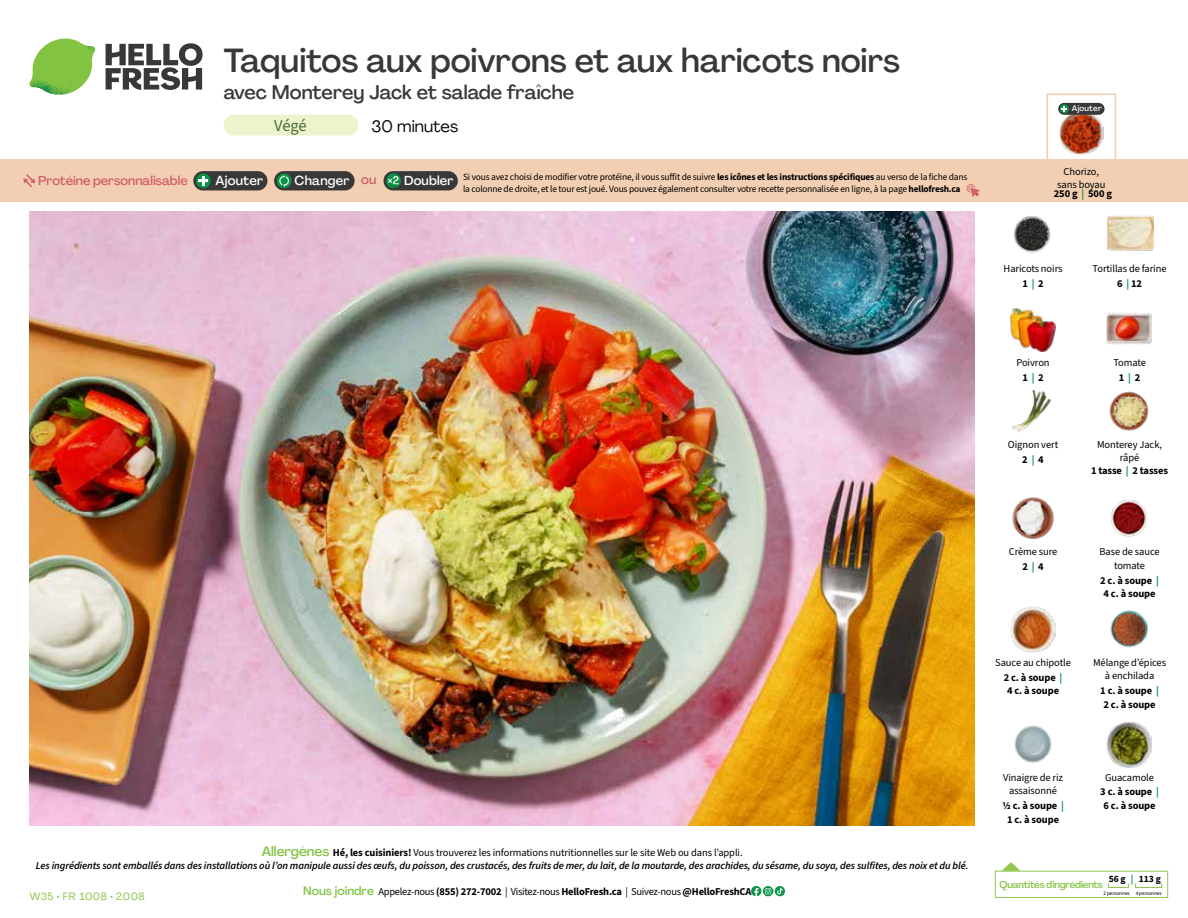
<style>
.page{position:relative;width:1188px;height:918px;background:#fff}
.page>*{position:absolute;margin:0;border:0;box-sizing:border-box;transform-origin:0 0}
.t1{font:500 33px "Agrandir";letter-spacing:-.005em;color:#383839}
.t2{font:500 19.5px "Agrandir";color:#383839}
.t3{font:16.5px "Agrandir";color:#000}
.t4{font:16.5px "Source Sans 3";color:#476b32}
.t5{font:500 12.9px "Agrandir";letter-spacing:.015em;color:#fff}
.t6{font:500 12.75px "Agrandir";letter-spacing:-.005em;color:#d15f6a}
.t7{font:italic 600 10.5px/13.5px "Source Sans 3";letter-spacing:-.01em;color:#000;text-align:center}
.t8{font:10.5px/14.9px "Source Sans 3";letter-spacing:-.01em;color:#000;text-align:center}
.t9{font:700 10.5px/13.5px "Source Sans 3";letter-spacing:-.01em;color:#000;text-align:center}
.t10{font:10.5px "Agrandir";letter-spacing:.05em;color:#82c341}
.t11{font:500 9.75px "Agrandir";letter-spacing:-.025em;color:#82c341}
.t12{font:700 9.6px "Source Sans 3";color:#000}
.t13{font:9.45px/12px "Source Sans 3";letter-spacing:-.02em;color:#000}
.t14{font:500 7.95px "Agrandir";letter-spacing:.025em;color:#fff}
.t15{font:5.25px "Source Sans 3";letter-spacing:-.01em;color:#000}
.s1{color:#d15f6a}
.s2{color:#0b9446}
.s3{font-weight:700}
.s4{font-weight:700;color:#0b9446}
.s5{font-family:"Agrandir";font-weight:500;font-style:normal;font-size:13.5px;color:#82c341}
.s6{font-weight:700;font-style:normal}
.s7{font-weight:400;font-style:normal}
.s8{font-family:"Agrandir";font-weight:500;font-size:12px;color:#82c341}
.s9{font-weight:400}
</style>
<div class="page">
<svg style="left:106px;top:43px;width:97px;height:47px"></svg>
<svg style="left:34px;top:39px;width:59px;height:38px"></svg>
<img style="left:65px;top:39px;width:30px;height:25px">
<img style="left:33px;top:60px;width:56px;height:10px">
<img style="left:29px;top:64px;width:58px;height:31px">
<img style="left:64px;top:70px;width:25px;height:24px">
<img style="left:30px;top:211px;width:945px;height:615px">
<svg style="left:775px;top:886px;width:10px;height:10px"></svg>
<svg style="left:751px;top:886px;width:32px;height:10px"></svg>
<svg style="left:1002px;top:862px;width:19px;height:9px"></svg>
<div style="left:995px;top:871px;width:173px;height:27px;border:1px solid #91c84e"></div>
<div style="left:1108px;top:883px;width:21px;height:5px;border:1px solid #91c84e"></div>
<div style="left:1135px;top:883px;width:27px;height:5px;border:1px solid #91c84e"></div>
<img style="left:1011px;top:308px;width:45px;height:44px">
<img style="left:1106px;top:312px;width:46px;height:33px">
<img style="left:1012px;top:389px;width:39px;height:44px">
<img style="left:1109px;top:391px;width:40px;height:40px">
<img style="left:1012px;top:497px;width:42px;height:42px">
<img style="left:1110px;top:499px;width:38px;height:38px">
<img style="left:1011px;top:607px;width:45px;height:45px">
<img style="left:1014px;top:725px;width:38px;height:38px">
<img style="left:1106px;top:722px;width:46px;height:45px">
<img style="left:1108px;top:215px;width:45px;height:36px">
<img style="left:1013px;top:215px;width:38px;height:38px">
<img style="left:1110px;top:610px;width:39px;height:38px">
<div style="left:0;top:160px;width:1188px;height:42px;background:#f2cfb3"></div>
<svg style="left:23px;top:174px;width:12px;height:13px"></svg>
<div style="left:384px;top:171px;width:74px;height:19px;background:#383839;border-radius:10px"></div>
<svg style="left:386px;top:173px;width:15px;height:15px"></svg>
<div style="left:389px;top:180px;width:11px;height:11px;background:#000;opacity:.35"></div>
<svg style="left:387px;top:176px;width:12px;height:8px"></svg>
<div style="left:274px;top:171px;width:81px;height:19px;background:#383839;border-radius:10px"></div>
<svg style="left:277px;top:173px;width:15px;height:15px"></svg>
<svg style="left:279px;top:175px;width:10px;height:12px"></svg>
<div style="left:193px;top:171px;width:74px;height:19px;background:#383839;border-radius:10px"></div>
<svg style="left:196px;top:173px;width:15px;height:15px"></svg>
<svg style="left:198px;top:176px;width:10px;height:10px"></svg>
<svg style="left:967px;top:184px;width:13px;height:13px"></svg>
<div style="left:1046px;top:94px;width:70px;height:69px;border:2px solid #f2cfb3"></div>
<img style="left:1060px;top:114px;width:43px;height:41px">
<div style="left:1058px;top:103px;width:47px;height:12px;background:#383839;border-radius:6px"></div>
<svg style="left:1060px;top:104px;width:9px;height:9px"></svg>
<svg style="left:1061px;top:106px;width:6px;height:6px"></svg>
<div style="left:224px;top:115px;width:134px;height:21px;background:#edf3cd;border-radius:10px"></div>
<h1 class="t1" style="left:224px;top:40px;width:678px">Taquitos aux poivrons et aux haricots noirs</h1>
<h2 class="t2" style="left:224px;top:80px;width:352px">avec Monterey Jack et salade fraîche</h2>
<h3 class="t3" style="left:372px;top:116px;width:88px">30 minutes</h3>
<h3 class="t4" style="left:274px;top:115px;width:34px">Végé</h3>
<p class="t14" style="left:1072px;top:104px;width:31px">Ajouter</p>
<p class="t6" style="left:38px;top:173px;width:151px">Protéine personnalisable</p>
<p class="t5" style="left:216px;top:172px;width:49px">Ajouter</p>
<p class="t5" style="left:295px;top:172px;width:83px">Changer <span class="s1">ou</span></p>
<p class="t5" style="left:404px;top:172px;width:51px">Doubler</p>
<p class="t8" style="left:1057px;top:164px;width:50px;line-height:13.5px">Chorizo, sans boyau</p>
<p class="t9" style="left:1054px;top:187px;width:60px">250 g <span class="s2">|</span> 500 g</p>
<p class="t13" style="left:463px;top:171px;width:506px">Si vous avez choisi de modifier votre protéine, il vous suffit de suivre <span class="s3">les icônes et les instructions spécifiques</span> au verso de la fiche dans la colonne de droite, et le tour est joué. Vous pouvez également consulter votre recette personnalisée en ligne, à la page <span class="s3">hellofresh.ca</span></p>
<p class="t8" style="left:1004px;top:260px;width:60px;line-height:15.6px">Haricots noirs<br><span class="s3">1</span> <span class="s4">|</span> <span class="s3">2</span></p>
<p class="t8" style="left:1093px;top:260px;width:76px;line-height:15.6px">Tortillas de farine<br><span class="s3">6</span> <span class="s4">|</span> <span class="s3">12</span></p>
<p class="t8" style="left:1016px;top:355px;width:35px">Poivron<br><span class="s3">1</span> <span class="s4">|</span> <span class="s3">2</span></p>
<p class="t8" style="left:1113px;top:355px;width:34px">Tomate<br><span class="s3">1</span> <span class="s4">|</span> <span class="s3">2</span></p>
<p class="t8" style="left:1008px;top:437px;width:52px">Oignon vert<br><span class="s3">2</span> <span class="s4">|</span> <span class="s3">4</span></p>
<p class="t8" style="left:1091px;top:438px;width:79px;line-height:13.2px">Monterey Jack, râpé<br><span class="s3">1 tasse</span> <span class="s4">|</span> <span class="s3">2 tasses</span></p>
<p class="t8" style="left:1009px;top:544px;width:50px">Crème sure<br><span class="s3">2</span> <span class="s4">|</span> <span class="s3">4</span></p>
<p class="t8" style="left:1100px;top:545px;width:62px;line-height:13.5px">Base de sauce tomate</p>
<p class="t9" style="left:1100px;top:574px;width:60px">2 c. à soupe <span class="s2">|<br></span>4 c. à soupe</p>
<p class="t7" style="left:36px;top:845px;width:934px"><span class="s5">Allergènes</span> <span class="s6">Hé, les cuisiniers!</span> <span class="s7">Vous trouverez les informations nutritionnelles sur le site Web ou dans l’appli.<br></span>Les ingrédients sont emballés dans des installations où l’on manipule aussi des œufs, du poisson, des crustacés, des fruits de mer, du lait, de la moutarde, des arachides, du sésame, du soya, des sulfites, des noix et du blé.</p>
<p class="t10" style="left:30px;top:890px;width:116px">W35 • FR 1008 • 2008</p>
<p class="t9" style="left:303px;top:885px;width:450px"><span class="s8">Nous joindre</span> <span class="s9">Appelez-nous</span> (855) 272-7002 <span class="s9">| Visitez-nous</span> HelloFresh.ca <span class="s9">| Suivez-nous</span> @HelloFreshCA</p>
<p class="t8" style="left:995px;top:655px;width:77px">Sauce au chipotle<br><span class="s3">2 c. à soupe</span> <span class="s4">|</span></p>
<p class="t9" style="left:1007px;top:684px;width:54px">4 c. à soupe</p>
<p class="t8" style="left:1093px;top:656px;width:75px;line-height:13.5px">Mélange d’épices à enchilada</p>
<p class="t9" style="left:1100px;top:684px;width:60px">1 c. à soupe <span class="s2">|<br></span>2 c. à soupe</p>
<p class="t8" style="left:1003px;top:770px;width:62px;line-height:13.5px">Vinaigre de riz assaisonné</p>
<p class="t9" style="left:1002px;top:799px;width:63px">1/2 c. à soupe <span class="s2">|<br></span>1 c. à soupe</p>
<p class="t8" style="left:1100px;top:770px;width:60px">Guacamole<br><span class="s3">3 c. à soupe</span> <span class="s4">|</span></p>
<p class="t9" style="left:1104px;top:799px;width:54px">6 c. à soupe</p>
<p class="t12" style="left:1109px;top:872px;width:54px">56 g <span class="s2">|</span> 113 g</p>
<p class="t15" style="left:1103px;top:890px;width:60px">2 personnes 4 personnes</p>
<p class="t11" style="left:1000px;top:878px;width:105px">Quantités d'ingrédients</p>
</div>
